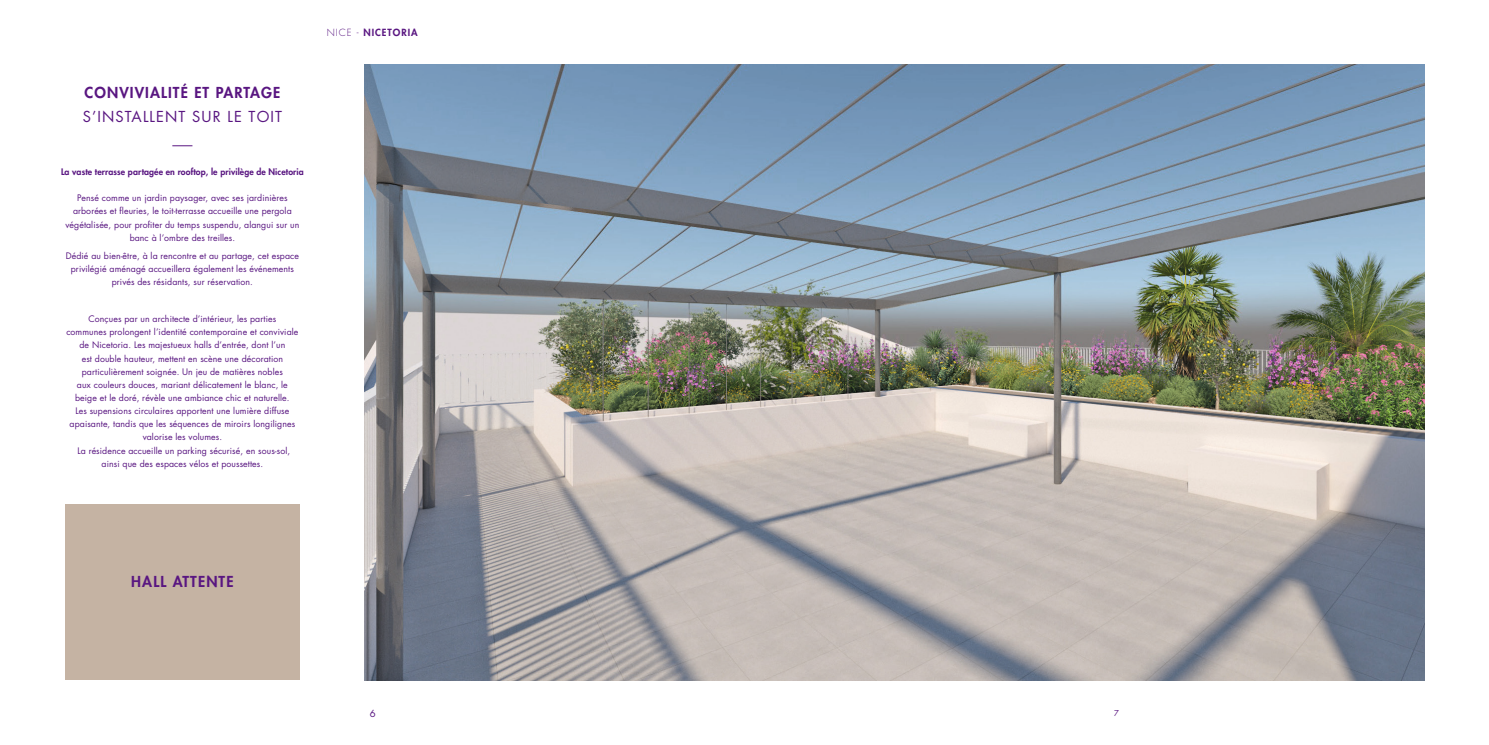
<style>
.page{position:relative;width:1489px;height:745px;background:#fff}
.page>*{position:absolute;margin:0;border:0;box-sizing:border-box;transform-origin:0 0}
.t1{font:800 14.7px "Futura Std";letter-spacing:.075em;color:#591681}
.t2{font:14.7px "Futura Std";letter-spacing:.075em;color:#591681}
.t3{font:800 9.62px "Futura Std";letter-spacing:.1em;color:#591681}
.t4{font:9.62px "Futura Std";color:#591681}
.t5{font:8.75px/13.1px "Futura Std";letter-spacing:.01em;color:#591681;text-align:center}
.t6{font:800 8.75px "Futura Std";letter-spacing:.01em;color:#591681}
.t7{font:7.88px "Futura Std";color:#591681}
.s1{font-weight:300}
</style>
<div class="page">
<img style="left:365px;top:64px;width:1059px;height:616px">
<svg style="left:172px;top:145px;width:20px;height:1px"></svg>
<div style="left:65px;top:504px;width:234px;height:176px;background:#c5b3a3"></div>
<h1 class="t1" style="left:85px;top:83px;width:197px">CONVIVIALITÉ ET PARTAGE</h1>
<h1 class="t2" style="left:83px;top:108px;width:201px">S’INSTALLENT SUR LE TOIT</h1>
<p class="t6" style="left:61px;top:166px;width:244px">La vaste terrasse partagée en rooftop, le privilège de Nicetoria</p>
<p class="t5" style="left:65px;top:191px;width:235px">Pensé comme un jardin paysager, avec ses jardinières arborées et fleuries, le toit-terrasse accueille une pergola végétalisée, pour profiter du temps suspendu, alangui sur un banc à l’ombre des treilles.</p>
<p class="t5" style="left:66px;top:249px;width:235px">Dédié au bien-être, à la rencontre et au partage, cet espace privilégié aménagé accueillera également les événements privés des résidants, sur réservation.</p>
<p class="t5" style="left:66px;top:312px;width:233px">Conçues par un architecte d’intérieur, les parties<br>communes prolongent l’identité contemporaine et conviviale de Nicetoria. Les majestueux halls d’entrée, dont l’un<br>est double hauteur, mettent en scène une décoration particulièrement soignée. Un jeu de matières nobles<br>aux couleurs douces, mariant délicatement le blanc, le beige et le doré, révèle une ambiance chic et naturelle.<br>Les supensions circulaires apportent une lumière diffuse apaisante, tandis que les séquences de miroirs longilignes valorise les volumes.<br>La résidence accueille un parking sécurisé, en sous-sol, ainsi que des espaces vélos et poussettes.</p>
<p class="t3" style="left:327px;top:27px;width:92px"><span class="s1">NICE -</span> NICETORIA</p>
<h1 class="t1" style="left:131px;top:572px;width:104px">HALL ATTENTE</h1>
<p class="t4" style="left:370px;top:706px;width:7px">6</p>
<p class="t7" style="left:1114px;top:707px;width:6px">7</p>
</div>
